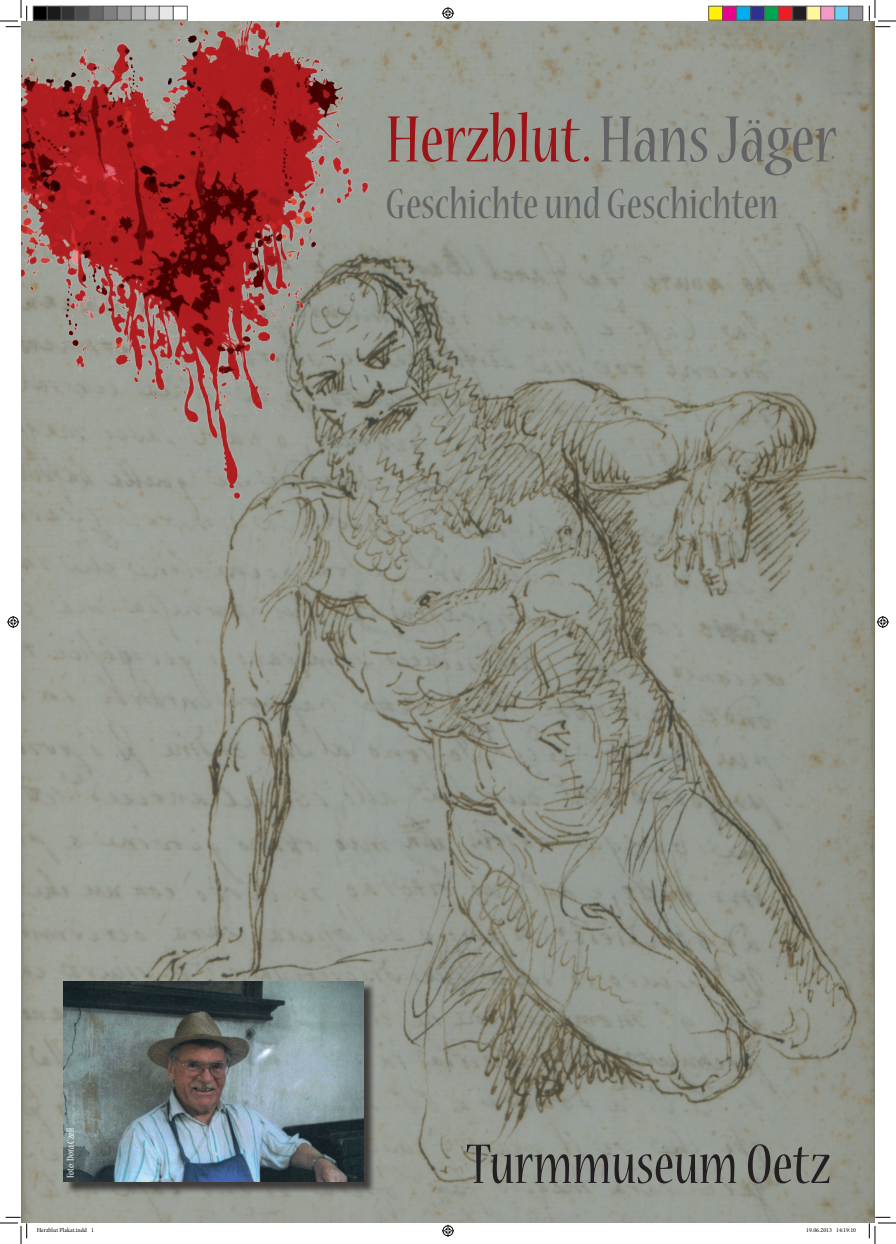
<style>
.page{position:relative;width:896px;height:1244px;background:#fff}
.page>*{position:absolute;margin:0;border:0;box-sizing:border-box;transform-origin:0 0}
.t1{font:condensed 73px "Nueva Std";color:#9c1418}
.t2{font:condensed 62px "Nueva Std";color:#231f20}
.t3{font:condensed 47px "Nueva Std";color:#636366}
.t4{font:condensed 11px "Nueva Std";color:#fff}
.t5{font:6px "Minion Pro";color:#000}
.s1{color:#636366}
</style>
<div class="page">
<img style="left:21px;top:21px;width:853px;height:1202px">
<div style="left:65px;top:982px;width:311px;height:212px;background:#231f20;opacity:.75"></div>
<img style="left:63px;top:981px;width:300px;height:200px">
<img style="left:21px;top:21px;width:475px;height:515px">
<svg style="left:0;top:0;width:27px;height:27px"></svg>
<svg style="left:0;top:1217px;width:27px;height:27px"></svg>
<svg style="left:868px;top:0;width:27px;height:27px"></svg>
<svg style="left:868px;top:1217px;width:27px;height:27px"></svg>
<svg style="left:442px;top:7px;width:12px;height:12px"></svg>
<svg style="left:442px;top:1225px;width:12px;height:12px"></svg>
<svg style="left:7px;top:616px;width:12px;height:12px"></svg>
<svg style="left:876px;top:616px;width:12px;height:12px"></svg>
<div style="left:33px;top:6px;width:14px;height:14px;background:#000"></div>
<div style="left:33px;top:6px;width:15px;height:15px;border:1px solid #595959"></div>
<div style="left:47px;top:6px;width:14px;height:14px;background:#1a1a1a"></div>
<div style="left:47px;top:6px;width:15px;height:15px;border:1px solid #595959"></div>
<div style="left:61px;top:6px;width:14px;height:14px;background:#333"></div>
<div style="left:61px;top:6px;width:15px;height:15px;border:1px solid #595959"></div>
<div style="left:75px;top:6px;width:14px;height:14px;background:#4d4d4d"></div>
<div style="left:75px;top:6px;width:15px;height:15px;border:1px solid #595959"></div>
<div style="left:89px;top:6px;width:14px;height:14px;background:#666"></div>
<div style="left:89px;top:6px;width:15px;height:15px;border:1px solid #595959"></div>
<div style="left:103px;top:6px;width:14px;height:14px;background:#808080"></div>
<div style="left:103px;top:6px;width:15px;height:15px;border:1px solid #595959"></div>
<div style="left:117px;top:6px;width:14px;height:14px;background:#999"></div>
<div style="left:117px;top:6px;width:15px;height:15px;border:1px solid #595959"></div>
<div style="left:131px;top:6px;width:14px;height:14px;background:#b3b3b3"></div>
<div style="left:131px;top:6px;width:15px;height:15px;border:1px solid #595959"></div>
<div style="left:145px;top:6px;width:14px;height:14px;background:#ccc"></div>
<div style="left:145px;top:6px;width:15px;height:15px;border:1px solid #595959"></div>
<div style="left:159px;top:6px;width:14px;height:14px;background:#e6e6e6"></div>
<div style="left:159px;top:6px;width:15px;height:15px;border:1px solid #595959"></div>
<div style="left:173px;top:6px;width:15px;height:15px;border:1px solid #595959"></div>
<div style="left:708px;top:6px;width:14px;height:14px;background:#fff101"></div>
<div style="left:708px;top:6px;width:15px;height:15px;border:1px solid #595959"></div>
<div style="left:722px;top:6px;width:14px;height:14px;background:#ed028c"></div>
<div style="left:722px;top:6px;width:15px;height:15px;border:1px solid #595959"></div>
<div style="left:736px;top:6px;width:14px;height:14px;background:#00aeef"></div>
<div style="left:736px;top:6px;width:15px;height:15px;border:1px solid #595959"></div>
<div style="left:750px;top:6px;width:14px;height:14px;background:#2e3092"></div>
<div style="left:750px;top:6px;width:15px;height:15px;border:1px solid #595959"></div>
<div style="left:764px;top:6px;width:14px;height:14px;background:#00a54f"></div>
<div style="left:764px;top:6px;width:15px;height:15px;border:1px solid #595959"></div>
<div style="left:778px;top:6px;width:14px;height:14px;background:#ee1d23"></div>
<div style="left:778px;top:6px;width:15px;height:15px;border:1px solid #595959"></div>
<div style="left:792px;top:6px;width:14px;height:14px;background:#231f20"></div>
<div style="left:792px;top:6px;width:15px;height:15px;border:1px solid #595959"></div>
<div style="left:806px;top:6px;width:14px;height:14px;background:#fff79a"></div>
<div style="left:806px;top:6px;width:15px;height:15px;border:1px solid #595959"></div>
<div style="left:820px;top:6px;width:14px;height:14px;background:#f499c2"></div>
<div style="left:820px;top:6px;width:15px;height:15px;border:1px solid #595959"></div>
<div style="left:834px;top:6px;width:14px;height:14px;background:#6bcff6"></div>
<div style="left:834px;top:6px;width:15px;height:15px;border:1px solid #595959"></div>
<div style="left:848px;top:6px;width:14px;height:14px;background:#939598"></div>
<div style="left:848px;top:6px;width:15px;height:15px;border:1px solid #595959"></div>
<p class="t1" style="left:385px;top:107px;width:452px">Herzblut. <span class="s1">Hans Jäger</span></p>
<p class="t3" style="left:385px;top:182px;width:394px">Geschichte und Geschichten</p>
<p class="t4" style="left:66px;top:1178px;width:52px;rotate:-90deg">Foto: Dora Czell</p>
<p class="t2" style="left:466px;top:1136px;width:366px">Turmmuseum Oetz</p>
<p class="t5" style="left:37px;top:1226px;width:59px">Herzblut Plakat.indd 1</p>
<p class="t5" style="left:806px;top:1226px;width:51px">19.06.2013 14:19:10</p>
</div>
